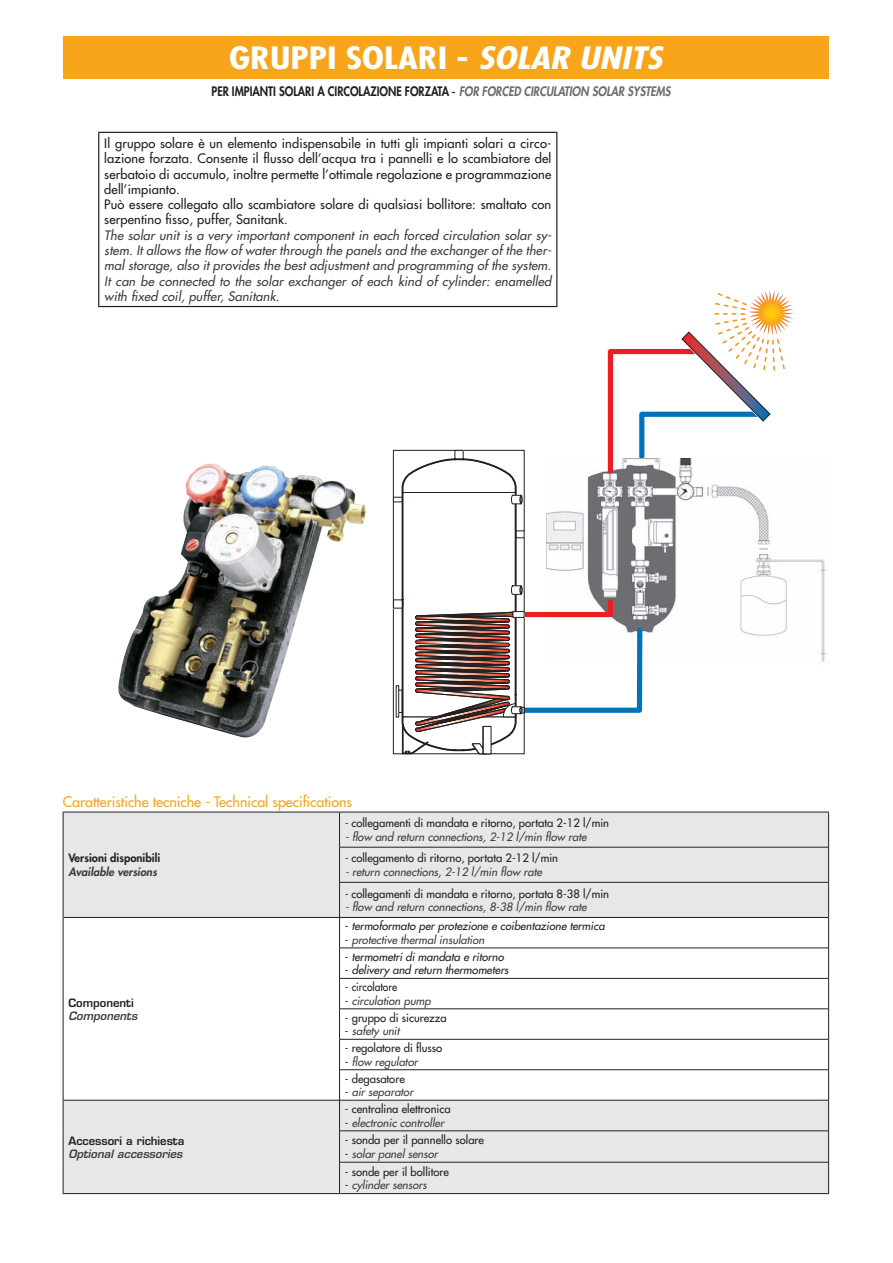
<style>
.page{position:relative;width:893px;height:1263px;background:#fff}
.page>*{position:absolute;margin:0;border:0;box-sizing:border-box;transform-origin:0 0}
.t1{font:700 condensed 30px "Futura";color:#fff;scale:1.25 1}
.t2{font:14.25px "Futura";color:#f9a51b}
.t3{font:12.75px/15.3px "Futura";letter-spacing:.01em;color:#231f20}
.t4{font:italic 12.75px/15.3px "Futura";letter-spacing:.01em;color:#3e3e3f;text-align:justify}
.t5{font:800 12.75px "Futura";color:#231f20;scale:.86 1}
.t6{font:italic 11.25px "Futura";color:#3e3e3f}
.t7{font:11.25px "Futura";color:#231f20;scale:.91 1}
.t8{font:11.25px "Futura";color:#231f20}
.t9{font:italic 11.25px "Futura";color:#231f20}
.t10{font:600 11.25px "Eurostile";color:#231f20}
.t11{font:italic 600 11.25px "Eurostile";color:#3e3e3f}
.t12{font:800 11.25px "Futura";color:#231f20}
.t13{font:italic 800 11.25px "Futura";color:#3e3e3f}
.s1{font-style:italic}
.s2{font-family:"Eurostile";font-weight:600}
.s3{font-style:italic;color:#6c6d70}
.s4{font-style:normal}
.s5{font-style:normal;color:#231f20}
</style>
<div class="page">
<img style="left:794px;top:559px;width:32px;height:103px">
<div style="left:393px;top:599px;width:10px;height:9px;border:1px solid #231f20"></div>
<div style="left:393px;top:497px;width:10px;height:5px;border:1px solid #231f20"></div>
<div style="left:396px;top:685px;width:3px;height:32px;border:1px solid #231f20"></div>
<div style="left:398px;top:689px;width:4px;height:23px;border:1px solid #231f20"></div>
<svg style="left:400px;top:290px;width:394px;height:464px"></svg>
<div style="left:63px;top:36px;width:765px;height:43px;background:#f9a51b"></div>
<div style="left:99px;top:132px;width:458px;height:174px;background:#fff"></div>
<hr style="left:98px;top:132px;width:459px;height:1px;background:#231f20">
<hr style="left:98px;top:133px;width:1px;height:173px;background:#231f20">
<hr style="left:556px;top:133px;width:1px;height:173px;background:#231f20">
<hr style="left:98px;top:306px;width:459px;height:1px;background:#231f20">
<img style="left:118px;top:463px;width:248px;height:274px">
<div style="left:63px;top:812px;width:276px;height:105px;background:#e6e7e9"></div>
<div style="left:340px;top:812px;width:488px;height:381px;background:#e6e7e9"></div>
<svg style="left:340px;top:918px;width:488px;height:181px"></svg>
<div style="left:63px;top:1100px;width:276px;height:93px;background:#e6e7e9"></div>
<hr style="left:63px;top:811px;width:276px;height:1px;background:#231f20">
<hr style="left:63px;top:812px;width:1px;height:35px;background:#231f20">
<hr style="left:63px;top:847px;width:1px;height:35px;background:#231f20">
<hr style="left:63px;top:882px;width:1px;height:35px;background:#231f20">
<hr style="left:339px;top:811px;width:490px;height:1px;background:#231f20">
<hr style="left:828px;top:812px;width:1px;height:35px;background:#231f20">
<hr style="left:828px;top:847px;width:1px;height:35px;background:#231f20">
<hr style="left:828px;top:882px;width:1px;height:35px;background:#231f20">
<hr style="left:63px;top:917px;width:1px;height:30px;background:#231f20">
<hr style="left:63px;top:947px;width:1px;height:31px;background:#231f20">
<hr style="left:63px;top:978px;width:1px;height:30px;background:#231f20">
<hr style="left:63px;top:1008px;width:1px;height:31px;background:#231f20">
<hr style="left:63px;top:1039px;width:1px;height:30px;background:#231f20">
<hr style="left:63px;top:1069px;width:1px;height:31px;background:#231f20">
<hr style="left:828px;top:917px;width:1px;height:30px;background:#231f20">
<hr style="left:828px;top:947px;width:1px;height:31px;background:#231f20">
<hr style="left:828px;top:978px;width:1px;height:30px;background:#231f20">
<hr style="left:828px;top:1008px;width:1px;height:31px;background:#231f20">
<hr style="left:828px;top:1039px;width:1px;height:30px;background:#231f20">
<hr style="left:828px;top:1069px;width:1px;height:31px;background:#231f20">
<hr style="left:63px;top:1100px;width:1px;height:30px;background:#231f20">
<hr style="left:63px;top:1130px;width:1px;height:32px;background:#231f20">
<hr style="left:63px;top:1162px;width:1px;height:31px;background:#231f20">
<hr style="left:63px;top:1193px;width:276px;height:1px;background:#231f20">
<hr style="left:828px;top:1100px;width:1px;height:30px;background:#231f20">
<hr style="left:828px;top:1130px;width:1px;height:32px;background:#231f20">
<hr style="left:828px;top:1162px;width:1px;height:31px;background:#231f20">
<hr style="left:339px;top:1193px;width:490px;height:1px;background:#231f20">
<hr style="left:339px;top:812px;width:1px;height:35px;background:#231f20">
<hr style="left:339px;top:847px;width:489px;height:1px;background:#231f20">
<hr style="left:339px;top:847px;width:1px;height:35px;background:#231f20">
<hr style="left:339px;top:882px;width:489px;height:1px;background:#231f20">
<hr style="left:339px;top:882px;width:1px;height:35px;background:#231f20">
<hr style="left:63px;top:917px;width:765px;height:1px;background:#231f20">
<hr style="left:339px;top:917px;width:1px;height:30px;background:#231f20">
<hr style="left:339px;top:947px;width:489px;height:1px;background:#231f20">
<hr style="left:339px;top:948px;width:1px;height:30px;background:#231f20">
<hr style="left:339px;top:978px;width:489px;height:1px;background:#231f20">
<hr style="left:339px;top:978px;width:1px;height:30px;background:#231f20">
<hr style="left:339px;top:1008px;width:489px;height:1px;background:#231f20">
<hr style="left:339px;top:1009px;width:1px;height:30px;background:#231f20">
<hr style="left:339px;top:1039px;width:489px;height:1px;background:#231f20">
<hr style="left:339px;top:1039px;width:1px;height:30px;background:#231f20">
<hr style="left:339px;top:1069px;width:489px;height:1px;background:#231f20">
<hr style="left:339px;top:1069px;width:1px;height:30px;background:#231f20">
<hr style="left:63px;top:1099px;width:765px;height:1px;background:#231f20">
<hr style="left:339px;top:1100px;width:1px;height:30px;background:#231f20">
<hr style="left:339px;top:1130px;width:489px;height:1px;background:#231f20">
<hr style="left:339px;top:1130px;width:1px;height:31px;background:#231f20">
<hr style="left:339px;top:1161px;width:489px;height:1px;background:#231f20">
<hr style="left:339px;top:1162px;width:1px;height:31px;background:#231f20">
<h1 class="t1" style="left:229px;top:45px;width:348px">GRUPPI SOLARI - <span class="s1">SOLAR UNITS</span></h1>
<p class="t5" style="left:212px;top:85px;width:535px">PER IMPIANTI SOLARI A CIRCOLAZIONE FORZATA <span class="s2">-</span> <span class="s3">FOR FORCED CIRCULATION SOLAR SYSTEMS</span></p>
<p class="t3" style="left:104px;top:136px;width:448px">Il gruppo solare è un elemento indispensabile in tutti gli impianti solari a circo&shy;lazione forzata. Consente il flusso dell’acqua tra i pannelli e lo scambiatore del serbatoio di accumulo, inoltre permette l’ottimale regolazione e programmazione dell’impianto.<br>Può essere collegato allo scambiatore solare di qualsiasi bollitore: smaltato con serpentino fisso, puffer, Sanitank.</p>
<p class="t4" style="left:104px;top:228px;width:448px">The solar unit is a very important component in each forced circulation solar sy&shy;stem. It allows the flow of water through the panels and the exchanger of the ther&shy;mal storage, also it provides the best adjustment and programming of the system.<br>It can be connected to the solar exchanger of each kind of cylinder: enamelled with fixed coil, puffer, Sanitank.</p>
<p class="t2" style="left:63px;top:794px;width:291px">Caratteristiche tecniche - Technical specifications</p>
<p class="t12" style="left:68px;top:852px;width:93px">Versioni disponibili</p>
<p class="t13" style="left:68px;top:866px;width:90px">Available versions</p>
<p class="t10" style="left:68px;top:998px;width:67px">Componenti</p>
<p class="t11" style="left:68px;top:1011px;width:70px">Components</p>
<p class="t10" style="left:68px;top:1136px;width:117px">Accessori a richiesta</p>
<p class="t11" style="left:68px;top:1149px;width:116px">Optional accessories</p>
<p class="t7" style="left:345px;top:817px;width:292px">- collegamenti di mandata e ritorno, portata 2-12 l/min</p>
<p class="t6" style="left:345px;top:831px;width:243px">- flow and return connections, 2-12 l/min flow rate</p>
<p class="t7" style="left:345px;top:852px;width:236px">- collegamento di ritorno, portata 2-12 l/min</p>
<p class="t6" style="left:345px;top:866px;width:198px">- return connections, 2-12 l/min flow rate</p>
<p class="t7" style="left:345px;top:887px;width:292px">- collegamenti di mandata e ritorno, portata 8-38 l/min</p>
<p class="t6" style="left:345px;top:901px;width:243px">- flow and return connections, 8-38 l/min flow rate</p>
<p class="t9" style="left:345px;top:920px;width:261px"><span class="s4">-</span> termoformato per protezione e coibentazione termica</p>
<p class="t6" style="left:345px;top:934px;width:141px"><span class="s5">-</span> protective thermal insulation</p>
<p class="t9" style="left:345px;top:951px;width:160px"><span class="s4">-</span> termometri di mandata e ritorno</p>
<p class="t9" style="left:345px;top:964px;width:165px"><span class="s4">-</span> delivery and return thermometers</p>
<p class="t8" style="left:345px;top:981px;width:54px">- circolatore</p>
<p class="t6" style="left:345px;top:995px;width:87px"><span class="s5">-</span> circulation pump</p>
<p class="t8" style="left:345px;top:1011px;width:103px">- gruppo di sicurezza</p>
<p class="t6" style="left:345px;top:1025px;width:56px"><span class="s5">-</span> safety unit</p>
<p class="t8" style="left:345px;top:1042px;width:99px">- regolatore di flusso</p>
<p class="t6" style="left:345px;top:1055px;width:74px"><span class="s5">-</span> flow regulator</p>
<p class="t8" style="left:345px;top:1072px;width:62px">- degasatore</p>
<p class="t6" style="left:345px;top:1086px;width:70px"><span class="s5">-</span> air separator</p>
<p class="t8" style="left:345px;top:1103px;width:107px">- centralina elettronica</p>
<p class="t6" style="left:345px;top:1116px;width:101px"><span class="s5">-</span> electronic controller</p>
<p class="t8" style="left:345px;top:1134px;width:141px">- sonda per il pannello solare</p>
<p class="t6" style="left:345px;top:1147px;width:95px"><span class="s5">-</span> solar panel sensor</p>
<p class="t8" style="left:345px;top:1165px;width:106px">- sonde per il bollitore</p>
<p class="t6" style="left:345px;top:1179px;width:83px"><span class="s5">-</span> cylinder sensors</p>
</div>
